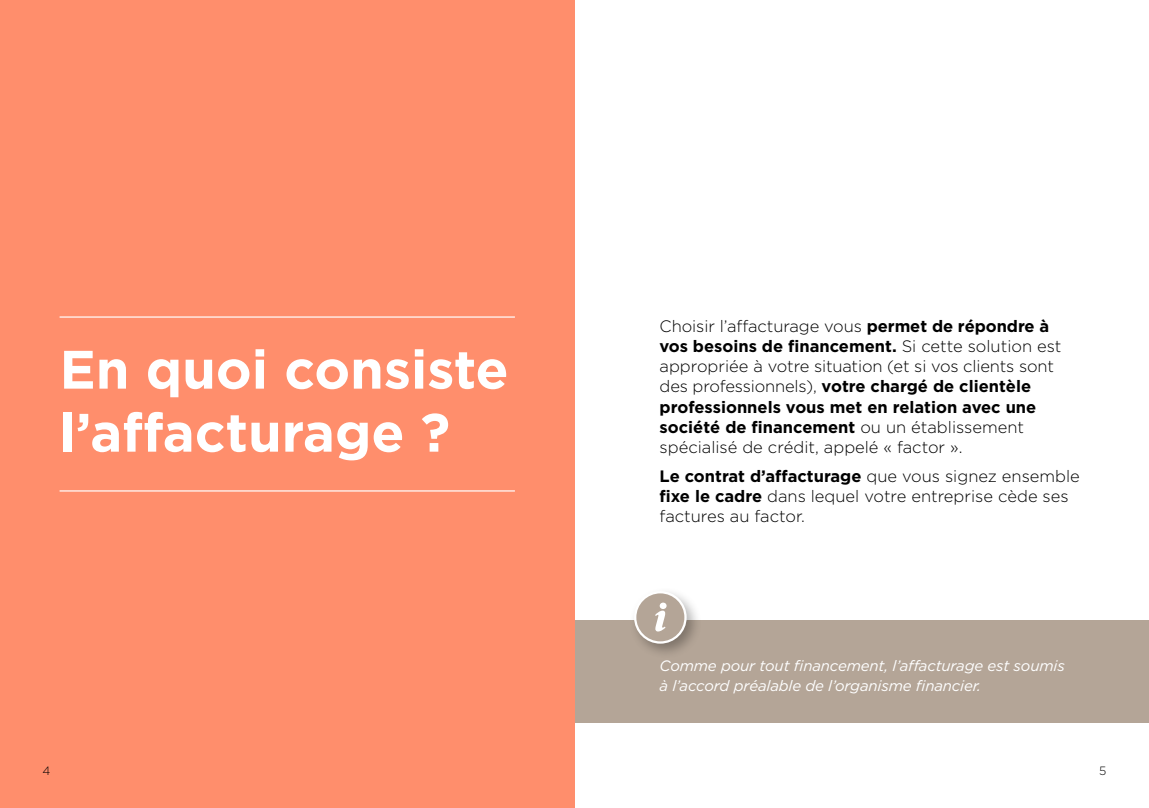
<style>
.page{position:relative;width:1149px;height:808px;background:#fff}
.page>*{position:absolute;margin:0;border:0;box-sizing:border-box;transform-origin:0 0}
.t1{font:700 54px/63px "Gotham HTF";color:#fff}
.t2{font:300 16.5px/20.2px "Gotham HTF";color:#000}
.t3{font:italic 15px/19.5px "Gotham HTF";letter-spacing:-.01em;color:#fff}
.t4{font:300 12px "Gotham HTF";color:#000}
.s1{font-weight:700}
</style>
<div class="page">
<div style="left:574px;top:621px;width:574px;height:102px;background:#b4a597"></div>
<div style="left:0;top:0;width:574px;height:808px;background:#ff8e6c"></div>
<hr style="left:60px;top:316px;width:454px;height:2px;background:#fff">
<hr style="left:60px;top:490px;width:454px;height:1px;background:#fff">
<div style="left:629px;top:586px;width:73px;height:73px;background:#000;opacity:.3"></div>
<div style="left:635px;top:592px;width:50px;height:50px;background:#b4a597;border-radius:50%"></div>
<div style="left:634px;top:591px;width:52px;height:53px;border:2px solid #fff;border-radius:50%"></div>
<svg style="left:655px;top:603px;width:11px;height:28px"></svg>
<p class="t1" style="left:60px;top:337px;width:450px">En quoi consiste l’affacturage ?</p>
<p class="t2" style="left:659px;top:315px;width:403px">Choisir l’affacturage vous <span class="s1">permet de répondre à vos besoins de fnancement.</span> Si cette solution est appropriée à votre situation (et si vos clients sont des professionnels), <span class="s1">votre chargé de clientèle professionnels vous met en relation avec une société de fnancement</span> ou un établissement spécialisé de crédit, appelé « factor ».</p>
<p class="t2" style="left:659px;top:466px;width:421px"><span class="s1">Le contrat d’affacturage</span> que vous signez ensemble <span class="s1">fxe le cadre</span> dans lequel votre entreprise cède ses factures au factor.</p>
<p class="t3" style="left:659px;top:656px;width:406px">Comme pour tout fnancement, l’affacturage est soumis à l’accord préalable de l’organisme fnancier.</p>
<p class="t4" style="left:43px;top:765px;width:9px">4</p>
<p class="t4" style="left:1098px;top:765px;width:9px">5</p>
</div>
